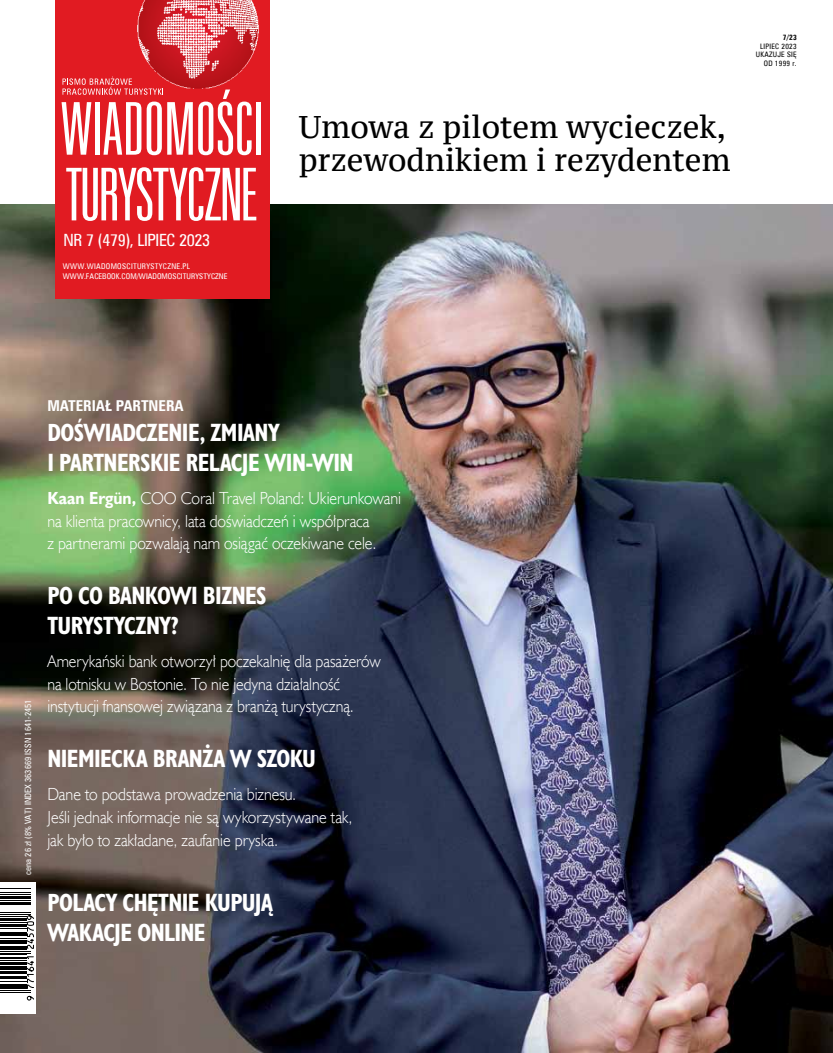
<style>
.page{position:relative;width:833px;height:1053px;background:#fff}
.page>*{position:absolute;margin:0;border:0;box-sizing:border-box;transform-origin:0 0}
.t1{font:31.25px/33.8px "PT Serif Caption";color:#000;scale:.95 1}
.t2{font:700 25px/30px "Humanst 521 Cn EU";letter-spacing:-.02em;color:#fff;scale:.95 1}
.t3{font:17.5px/22.5px "Humanst 521 Lt EU";letter-spacing:-.005em;color:#fff;scale:.92 1}
.t4{font:17.5px/22.5px "Humanst 521 Lt EU";letter-spacing:-.005em;color:#fff;scale:.91 1}
.t5{font:16.88px "Zurich Cn EU";letter-spacing:-.025em;color:#fff}
.t6{font:700 15px "Zurich Cn EU";color:#fff}
.t7{font:8.75px "Zurich Cn EU";color:#fff}
.t8{font:7.88px/9.2px "Zurich Cn EU";letter-spacing:.005em;color:#fff}
.t9{font:7.5px/8.8px "Zurich Cn EU";letter-spacing:.035em;color:#000}
.t10{font:700 7.5px "Zurich Cn EU";color:#000}
.s1{font-family:"Humanst 521 EU";font-weight:700}
</style>
<div class="page">
<img style="left:0;top:204px;width:833px;height:848px">
<div style="left:55px;top:0;width:214px;height:298px;background:#e11b22"></div>
<div style="left:256px;top:102px;width:5px;height:53px;background:#fff"></div>
<svg style="left:66px;top:167px;width:190px;height:54px"></svg>
<svg style="left:62px;top:0;width:195px;height:155px"></svg>
<div style="left:0;top:882px;width:36px;height:132px;background:#fff"></div>
<svg style="left:0;top:888px;width:34px;height:112px"></svg>
<p class="t5" style="left:63px;top:230px;width:148px">NR 7 (479), LIPIEC 2023</p>
<p class="t8" style="left:63px;top:262px;width:166px">WWW.WIADOMOSCITURYSTYCZNE.PL<br>WWW.FACEBOOK.COM/WIADOMOSCITURYSTYCZNE</p>
<h1 class="t1" style="left:299px;top:109px;width:456px">Umowa z pilotem wycieczek, przewodnikiem i rezydentem</h1>
<p class="t10" style="left:782px;top:32px;width:15px">7/23</p>
<p class="t9" style="left:756px;top:41px;width:42px;text-indent:4px">LIPIEC 2023<br>UKAZU</p>
<p class="t9" style="left:764px;top:50px;width:34px;text-align:right">JESIĘ<br>OD 1999 R.</p>
<p class="t7" style="left:23px;top:874px;width:177px;rotate:-90deg">CENA 26 ZŁ (8% VAT) INDEX 363669 ISSN 1641-2451</p>
<p class="t6" style="left:47px;top:396px;width:138px">MATERIAŁ PARTNERA</p>
<h2 class="t2" style="left:47px;top:418px;width:323px">DOŚWIADCZENIE, ZMIANY<br>I PARTNERSKIE RELACJE WIN-WIN</h2>
<p class="t3" style="left:47px;top:486px;width:386px"><span class="s1">Kaan Ergün,</span> COO Coral Travel Poland: Ukierunkowani na klienta pracownicy, lata doświadczeń i współpraca<br>z partnerami pozwalają nam osiągać oczekiwane cele.</p>
<h2 class="t2" style="left:47px;top:581px;width:232px">PO CO BANKOWI BIZNES<br>TURYSTYCZNY?</h2>
<p class="t4" style="left:47px;top:649px;width:368px">Amerykański bank otworzył poczekalnię dla pasażerów na lotnisku w Bostonie. To nie jedyna działalność instytucji fnansowej związana z branżą turystyczną.</p>
<h2 class="t2" style="left:47px;top:744px;width:284px">NIEMIECKA BRANŻA W SZOKU</h2>
<p class="t3" style="left:47px;top:782px;width:333px">Dane to podstawa prowadzenia biznesu.<br>Jeśli jednak informacje nie są wykorzystywane tak, jak było to zakładane, zaufanie pryska.</p>
<h2 class="t2" style="left:47px;top:888px;width:239px">POLACY CHĘTNIE KUPUJĄ<br>WAKACJE ONLINE</h2>
</div>
